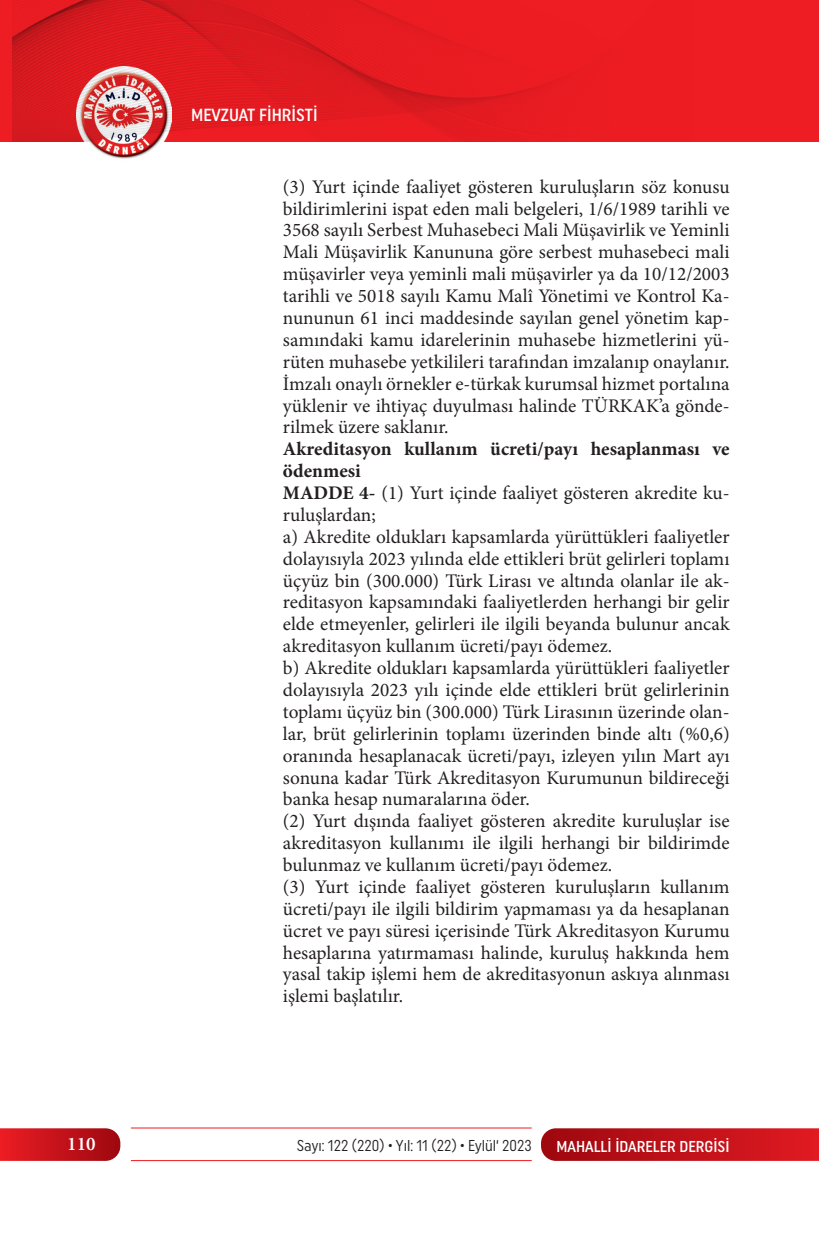
<style>
.page{position:relative;width:819px;height:1241px;background:#fff}
.page>*{position:absolute;margin:0;border:0;box-sizing:border-box;transform-origin:0 0}
.t1{font:19.25px/21.9px "Minion Pro";color:#231f20;text-align:justify}
.t2{font:600 19.25px "Minion Pro";color:#fff}
.t3{font:500 17.5px "Uniform Condensed";color:#fff}
.t4{font:15.75px "Uniform Condensed";color:#231f20;scale:.95 1}
.t5{font:500 15.75px "Uniform Condensed";color:#fff}
.s1{font-weight:700}
</style>
<div class="page">
<svg style="left:541px;top:1128px;width:278px;height:32px;background:#c0151d"></svg>
<svg style="left:0;top:1128px;width:120px;height:32px;background:#c61920"></svg>
<hr style="left:131px;top:1127px;width:400px;height:1px;background:#ee1d23">
<hr style="left:131px;top:1159px;width:400px;height:1px;background:#ee1d23">
<div style="left:0;top:0;width:819px;height:141px;background:#ee1d23"></div>
<img style="left:76px;top:141px;width:96px;height:18px">
<img style="left:13px;top:0;width:550px;height:141px">
<p class="t3" style="left:191px;top:105px;width:128px">MEVZUAT FİHRİSTİ</p>
<p class="t1" style="left:283px;top:176px;width:448px">(3) Yurt içinde faaliyet gösteren kuruluşların söz konusu bildirimlerini ispat eden mali belgeleri, 1/6/1989 tarihli ve 3568 sayılı Serbest Muhasebeci Mali Müşavirlik ve Yeminli Mali Müşavirlik Kanununa göre serbest muhasebeci mali müşavirler veya yeminli mali müşavirler ya da 10/12/2003 tarihli ve 5018 sayılı Kamu Malî Yönetimi ve Kontrol Ka&shy;nununun 61 inci maddesinde sayılan genel yönetim kap&shy;samındaki kamu idarelerinin muhasebe hizmetlerini yü&shy;rüten muhasebe yetkilileri tarafından imzalanıp onaylanır.<br>İmzalı onaylı örnekler e-türkak kurumsal hizmet portalına yüklenir ve ihtiyaç duyulması halinde TÜRKAK’a gönde&shy;rilmek üzere saklanır.</p>
<p class="t1" style="left:283px;top:438px;width:448px;text-align:left"><span class="s1">Akreditasyon kullanım ücreti/payı hesaplanması ve ödenmesi<br>MADDE 4-</span> (1) Yurt içinde faaliyet gösteren akredite ku&shy;ruluşlardan;<br>a) Akredite oldukları kapsamlarda yürüttükleri faaliyetler dolayısıyla 2023 yılında elde ettikleri brüt gelirleri toplamı üçyüz bin (300.000) Türk Lirası ve altında olanlar ile ak&shy;reditasyon kapsamındaki faaliyetlerden herhangi bir gelir elde etmeyenler, gelirleri ile ilgili beyanda bulunur ancak akreditasyon kullanım ücreti/payı ödemez.<br>b) Akredite oldukları kapsamlarda yürüttükleri faaliyetler dolayısıyla 2023 yılı içinde elde ettikleri brüt gelirlerinin toplamı üçyüz bin (300.000) Türk Lirasının üzerinde olan&shy;lar, brüt gelirlerinin toplamı üzerinden binde altı (%0,6) oranında hesaplanacak ücreti/payı, izleyen yılın Mart ayı sonuna kadar Türk Akreditasyon Kurumunun bildireceği banka hesap numaralarına öder.<br>(2) Yurt dışında faaliyet gösteren akredite kuruluşlar ise akreditasyon kullanımı ile ilgili herhangi bir bildirimde bulunmaz ve kullanım ücreti/payı ödemez.<br>(3) Yurt içinde faaliyet gösteren kuruluşların kullanım ücreti/payı ile ilgili bildirim yapmaması ya da hesaplanan ücret ve payı süresi içerisinde Türk Akreditasyon Kurumu hesaplarına yatırmaması halinde, kuruluş hakkında hem yasal takip işlemi hem de akreditasyonun askıya alınması işlemi başlatılır.</p>
<p class="t2" style="left:67px;top:1130px;width:30px">110</p>
<p class="t4" style="left:297px;top:1136px;width:249px">Sayı: 122 (220) • Yıl: 11 (22) • Eylül‘ 2023</p>
<p class="t5" style="left:556px;top:1136px;width:175px">MAHALLİ İDARELER DERGİSİ</p>
</div>
